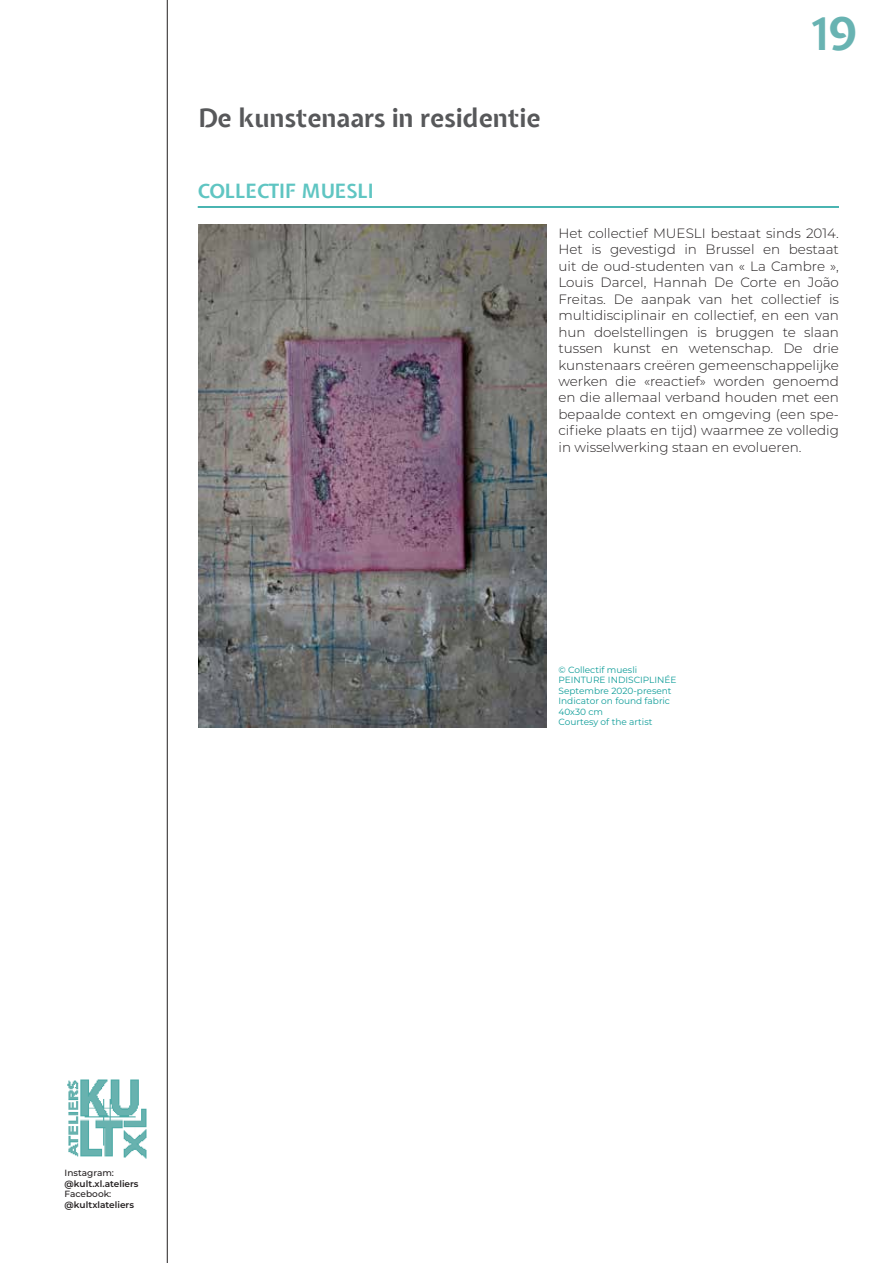
<style>
.page{position:relative;width:893px;height:1263px;background:#fff}
.page>*{position:absolute;margin:0;border:0;box-sizing:border-box;transform-origin:0 0}
.t1{font:700 46.5px "Expletus Sans";color:#68b3b2}
.t2{font:700 25.5px "Expletus Sans";color:#57585a}
.t3{font:700 19.5px "Expletus Sans";color:#5fc5c2}
.t4{font:300 13.5px/16.5px "Montserrat";color:#231f20;text-align:justify}
.t5{font:9px/10.5px "Montserrat";color:#0f9d99}
.t6{font:600 9px "Montserrat";color:#231f20}
.t7{font:500 9px "Montserrat";color:#231f20}
</style>
<div class="page">
<hr style="left:167px;top:0;width:1px;height:1263px;background:#231f20">
<img style="left:67px;top:1079px;width:80px;height:80px">
<img style="left:198px;top:224px;width:348px;height:503px">
<hr style="left:198px;top:206px;width:641px;height:2px;background:#0f9d99">
<h1 class="t1" style="left:813px;top:8px;width:45px">19</h1>
<h2 class="t2" style="left:198px;top:104px;width:344px">De kunstenaars in residentie</h2>
<h3 class="t3" style="left:198px;top:181px;width:178px">COLLECTIF MUESLI</h3>
<p class="t4" style="left:558px;top:224px;width:282px">Het collectief MUESLI bestaat sinds 2014.<br>Het is gevestigd in Brussel en bestaat uit de oud-studenten van « La Cambre », Louis Darcel, Hannah De Corte en João Freitas. De aanpak van het collectief is multidisciplinair en collectief, en een van hun doelstellingen is bruggen te slaan tussen kunst en wetenschap. De drie kunstenaars creëren gemeenschappelijke werken die «reactief» worden genoemd en die allemaal verband houden met een bepaalde context en omgeving (een spe&shy;cifieke plaats en tijd) waarmee ze volledig in wisselwerking staan en evolueren.</p>
<p class="t5" style="left:558px;top:664px;width:120px">© Collectif muesli<br>PEINTURE INDISCIPLINÉE<br>Septembre 2020-present<br>Indicator on found fabric<br>40x30 cm<br>Courtesy of the artist</p>
<p class="t7" style="left:65px;top:1167px;width:51px">Instagram:</p>
<p class="t6" style="left:65px;top:1177px;width:75px">@kult.xl.ateliers</p>
<p class="t7" style="left:65px;top:1188px;width:48px">Facebook:</p>
<p class="t6" style="left:65px;top:1198px;width:71px">@kultxlateliers</p>
</div>
